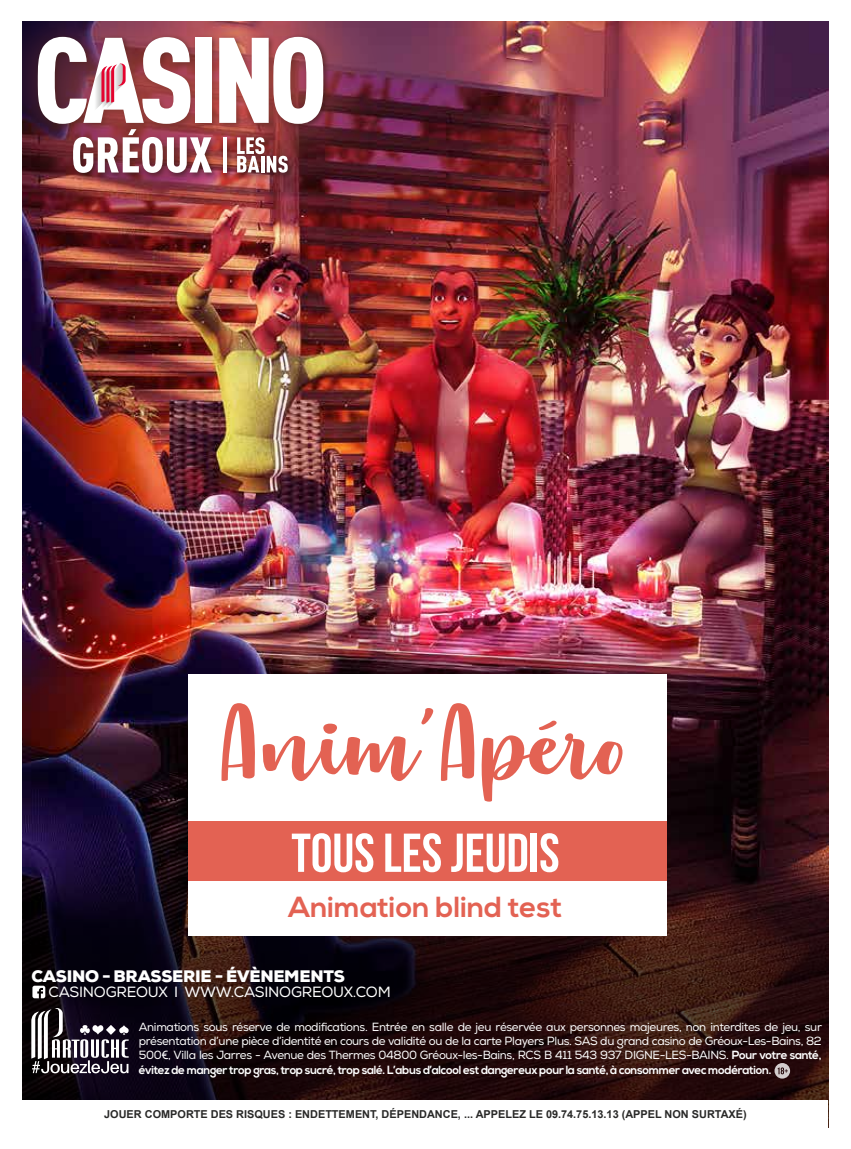
<style>
.page{position:relative;width:851px;height:1149px;background:#fff}
.page>*{position:absolute;margin:0;border:0;box-sizing:border-box;transform-origin:0 0}
.t1{font:118.05px "Strawberry Blossom";color:#e36253;scale:1.25 1}
.t2{font:54.6px "Bebas Neue";color:#fff}
.t3{font:700 28.95px "Nexa";color:#e36253}
.t4{font:900 16.65px "Nexa";letter-spacing:-.015em;color:#fff}
.t5{font:14.85px "Nexa";letter-spacing:-.015em;color:#fff}
.t6{font:11.85px/14.2px "Nexa";letter-spacing:-.03em;color:#fff;text-align:justify}
.t7{font:700 10.95px "Arial";color:#282827}
.s1{font-weight:700}
</style>
<div class="page">
<img style="left:23px;top:21px;width:805px;height:828px">
<svg style="left:23px;top:849px;width:805px;height:251px;background:#200c10"></svg>
<div style="left:188px;top:674px;width:478px;height:261px;background:#fff"></div>
<div style="left:188px;top:821px;width:478px;height:59px;background:#e36253"></div>
<svg style="left:32px;top:985px;width:13px;height:12px"></svg>
<svg style="left:31px;top:1007px;width:98px;height:65px"></svg>
<svg style="left:774px;top:1062px;width:16px;height:16px"></svg>
<img style="left:23px;top:21px;width:365px;height:216px">
<svg style="left:237px;top:137px;width:51px;height:36px"></svg>
<hr style="left:223px;top:137px;width:3px;height:35px;background:#fff">
<svg style="left:219px;top:37px;width:105px;height:87px"></svg>
<svg style="left:37px;top:37px;width:175px;height:136px"></svg>
<h1 class="t1" style="left:222px;top:685px;width:325px">Anim'Apéro</h1>
<h2 class="t2" style="left:291px;top:822px;width:270px">TOUS LES JEUDIS</h2>
<h3 class="t3" style="left:288px;top:890px;width:275px">Animation blind test</h3>
<h3 class="t4" style="left:31px;top:964px;width:315px">CASINO - BRASSERIE - ÉVÈNEMENTS</h3>
<p class="t5" style="left:48px;top:983px;width:344px">CASINOGREOUX I WWW.CASINOGREOUX.COM</p>
<p class="t6" style="left:139px;top:1019px;width:684px">Animations sous réserve de modifications. Entrée en salle de jeu réservée aux personnes majeures, non interdites de jeu, sur présentation d’une pièce d’identité en cours de validité ou de la carte Players Plus. SAS du grand casino de Gréoux-Les-Bains, 82<br>500€, Villa les Jarres - Avenue des Thermes 04800 Gréoux-les-Bains, RCS B 411 543 937 DIGNE-LES-BAINS. <span class="s1">Pour votre santé, évitez de manger trop gras, trop sucré, trop salé. L’abus d’alcool est dangereux pour la santé, à consommer avec modération.</span></p>
<p class="t7" style="left:104px;top:1106px;width:644px">JOUER COMPORTE DES RISQUES : ENDETTEMENT, DÉPENDANCE, ... APPELEZ LE 09.74.75.13.13 (APPEL NON SURTAXÉ)</p>
</div>
